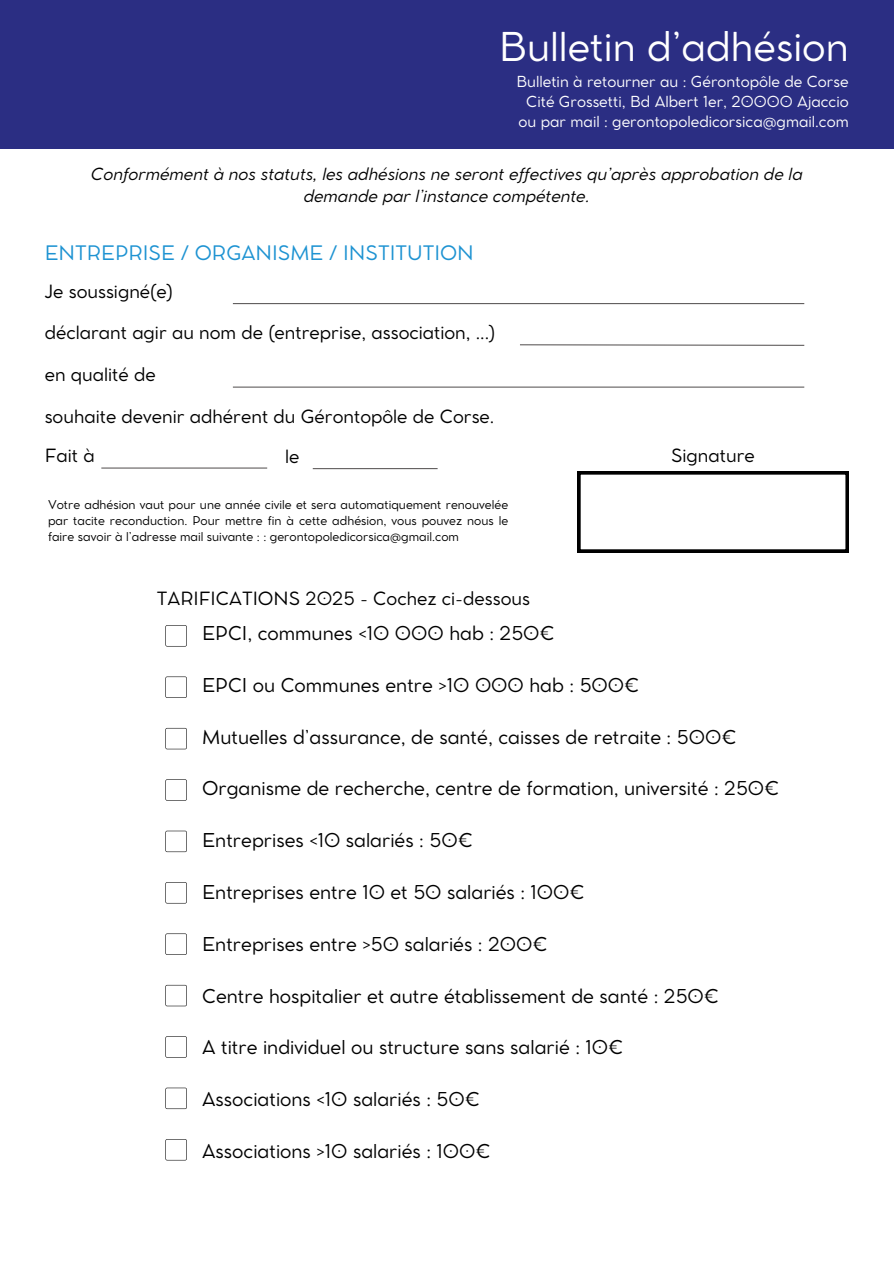
<style>
.page{position:relative;width:894px;height:1264px;background:#fff}
.page>*{position:absolute;margin:0;border:0;box-sizing:border-box;transform-origin:0 0}
.t1{font:39.15px "Cocomat Pro";color:#fff}
.t2{font:19.65px "Cocomat Pro";color:#1e93d2}
.t3{font:18.9px "Cocomat Pro";color:#000}
.t4{font:18px "Cocomat Pro";color:#000}
.t5{font:italic 16.5px/22.5px "Cocomat Pro";color:#000;text-align:center}
.t6{font:15px/20.2px "Cocomat Pro";color:#fff;text-align:right}
.t7{font:12px/16px "Cocomat Pro";color:#000;text-align:justify}
</style>
<div class="page">
<hr style="left:233px;top:303px;width:571px;height:1px;background:#625f5f">
<svg style="left:520px;top:344px;width:285px;height:2px"></svg>
<hr style="left:233px;top:386px;width:571px;height:1px;background:#625f5f">
<hr style="left:101px;top:467px;width:166px;height:1px;background:#625f5f">
<div style="left:0;top:0;width:893px;height:148px;background:#2b2e83"></div>
<hr style="left:313px;top:468px;width:124px;height:1px;background:#625f5f">
<svg style="left:577px;top:471px;width:271px;height:81px"></svg>
<svg style="left:165px;top:1087px;width:22px;height:22px"></svg>
<svg style="left:165px;top:1139px;width:22px;height:21px"></svg>
<svg style="left:165px;top:984px;width:22px;height:22px"></svg>
<svg style="left:165px;top:1036px;width:22px;height:21px"></svg>
<svg style="left:165px;top:933px;width:22px;height:21px"></svg>
<svg style="left:165px;top:882px;width:22px;height:21px"></svg>
<svg style="left:165px;top:830px;width:22px;height:22px"></svg>
<svg style="left:165px;top:779px;width:22px;height:21px"></svg>
<svg style="left:165px;top:728px;width:22px;height:21px"></svg>
<svg style="left:165px;top:676px;width:22px;height:22px"></svg>
<svg style="left:165px;top:625px;width:22px;height:21px"></svg>
<p class="t1" style="left:498px;top:32px;width:351px">Bulletin d’adhésion</p>
<p class="t6" style="left:516px;top:72px;width:334px">Bulletin à retourner au : Gérontopôle de Corse<br>Cité Grossetti, Bd Albert 1er, 20000 Ajaccio ou par mail : gerontopoledicorsica@gmail.com</p>
<p class="t5" style="left:91px;top:164px;width:713px">Conformément à nos statuts, les adhésions ne seront effectives qu’après approbation de la demande par l’instance compétente.</p>
<p class="t2" style="left:45px;top:245px;width:430px">ENTREPRISE / ORGANISME / INSTITUTION</p>
<h1 class="t4" style="left:45px;top:284px;width:130px">Je soussigné(e)</h1>
<h4 class="t4" style="left:45px;top:326px;width:452px">déclarant agir au nom de (entreprise, association, ...)</h4>
<p class="t4" style="left:45px;top:368px;width:112px">en qualité de</p>
<p class="t4" style="left:45px;top:409px;width:451px">souhaite devenir adhérent du Gérontopôle de Corse.</p>
<h4 class="t4" style="left:45px;top:448px;width:52px">Fait à</h4>
<p class="t4" style="left:285px;top:449px;width:16px">le</p>
<p class="t7" style="left:48px;top:497px;width:461px">Votre adhésion vaut pour une année civile et sera automatiquement renouvelée par tacite reconduction. Pour mettre fin à cette adhésion, vous pouvez nous le faire savoir à l’adresse mail suivante : : gerontopoledicorsica@gmail.com</p>
<p class="t4" style="left:157px;top:592px;width:374px">TARIFICATIONS 2025 - Cochez ci-dessous</p>
<p class="t4" style="left:671px;top:448px;width:85px">Signature</p>
<p class="t3" style="left:202px;top:626px;width:353px">EPCI, communes &lt;10 000 hab : 250€</p>
<p class="t3" style="left:202px;top:678px;width:438px">EPCI ou Communes entre &gt;10 000 hab : 500€</p>
<p class="t3" style="left:202px;top:729px;width:535px">Mutuelles d’assurance, de santé, caisses de retraite : 500€</p>
<p class="t3" style="left:202px;top:781px;width:578px">Organisme de recherche, centre de formation, université : 250€</p>
<h3 class="t3" style="left:202px;top:833px;width:272px">Entreprises &lt;10 salariés : 50€</h3>
<p class="t3" style="left:202px;top:885px;width:383px">Entreprises entre 10 et 50 salariés : 100€</p>
<p class="t3" style="left:202px;top:936px;width:346px">Entreprises entre &gt;50 salariés : 200€</p>
<p class="t3" style="left:202px;top:988px;width:518px">Centre hospitalier et autre établissement de santé : 250€</p>
<p class="t3" style="left:202px;top:1040px;width:422px">A titre individuel ou structure sans salarié : 10€</p>
<p class="t3" style="left:202px;top:1092px;width:279px">Associations &lt;10 salariés : 50€</p>
<p class="t3" style="left:202px;top:1143px;width:289px">Associations &gt;10 salariés : 100€</p>
</div>
